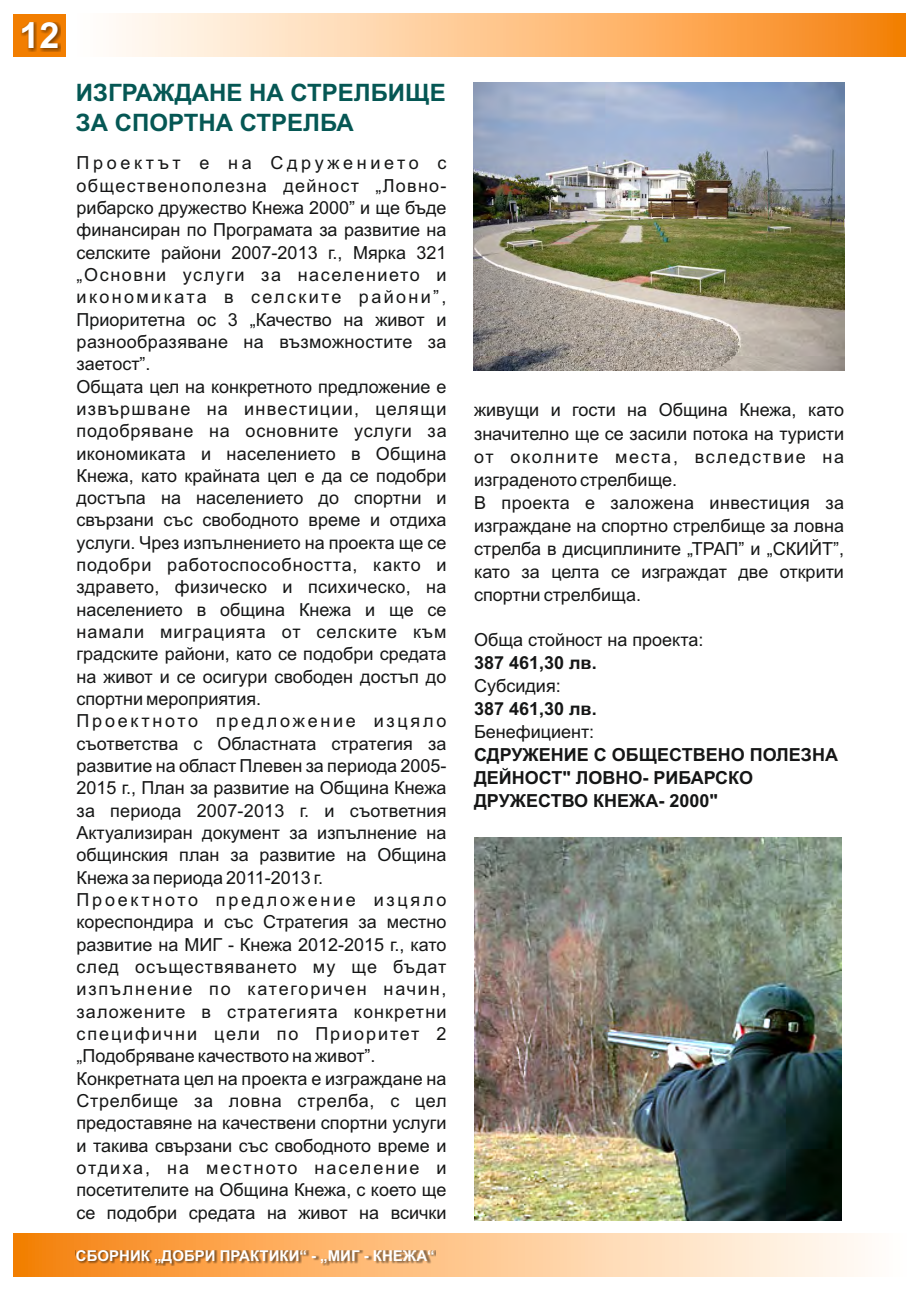
<style>
.page{position:relative;width:920px;height:1290px;background:#fff}
.page>*{position:absolute;margin:0;border:0;box-sizing:border-box;transform-origin:0 0}
.t1{font:700 36px "Arial";color:#fff}
.t2{font:700 24px/30px "Arial";color:#055754}
.t3{font:18px/22.4px "Arial";color:#151616}
.t4{font:700 18px/23.1px "Arial";color:#151616}
.t5{font:700 15px "Arial";color:#fff}
</style>
<div class="page">
<div style="left:76px;top:14px;width:830px;height:43px;background:linear-gradient(to right,#fff,#f98612)"></div>
<div style="left:14px;top:14px;width:52px;height:43px;background:#f27e00"></div>
<div style="left:18px;top:22px;width:42px;height:30px;background:#151616;opacity:.49"></div>
<div style="left:14px;top:1233px;width:892px;height:43px;background:linear-gradient(to right,#f98511,#fff)"></div>
<div style="left:76px;top:1250px;width:360px;height:15px;background:#151616;opacity:.49"></div>
<img style="left:474px;top:82px;width:370px;height:289px">
<img style="left:474px;top:837px;width:368px;height:383px">
<h1 class="t1" style="left:19px;top:22px;width:42px">12</h1>
<h2 class="t2" style="left:76px;top:80px;width:371px">ИЗГРАЖДАНЕ НА СТРЕЛБИЩЕ<br>ЗА СПОРТНА СТРЕЛБА</h2>
<p class="t3" style="left:76px;top:153px;width:372px">Проектът е на Сдружението с общественополезна дейност „Ловно&shy;рибарско дружество Кнежа 2000” и ще бъде финансиран по Програмата за развитие на селските райони 2007-2013 г., Мярка 321 „Основни услуги за населението и икономиката в селските райони”, Приоритетна ос 3 „Качество на живот и разнообразяване на възможностите за заетост”.<br>Общата цел на конкретното предложение е извършване на инвестиции, целящи подобряване на основните услуги за икономиката и населението в Община Кнежа, като крайната цел е да се подобри достъпа на населението до спортни и свързани със свободното време и отдиха услуги. Чрез изпълнението на проекта ще се подобри работоспособността, както и здравето, физическо и психическо, на населението в община Кнежа и ще се намали миграцията от селските към градските райони, като се подобри средата на живот и се осигури свободен достъп до спортни мероприятия.<br>Проектното предложение изцяло съответства с Областната стратегия за развитие на област Плевен за периода 2005- 2015 г., План за развитие на Община Кнежа за периода 2007-2013 г. и съответния Актуализиран документ за изпълнение на общинския план за развитие на Община Кнежа за периода 2011-2013 г.<br>Проектното предложение изцяло кореспондира и със Стратегия за местно развитие на МИГ - Кнежа 2012-2015 г., като след осъществяването му ще бъдат изпълнение по категоричен начин, заложените в стратегията конкретни специфични цели по Приоритет 2 „Подобряване качеството на живот”.<br>Конкретната цел на проекта е изграждане на Стрелбище за ловна стрелба, с цел предоставяне на качествени спортни услуги и такива свързани със свободното време и отдиха, на местното население и посетителите на Община Кнежа, с което ще се подобри средата на живот на всички</p>
<p class="t5" style="left:76px;top:1250px;width:360px">СБОРНИК „ДОБРИ ПРАКТИКИ“ - „МИГ - КНЕЖА“</p>
<p class="t3" style="left:474px;top:400px;width:372px;line-height:23.1px">живущи и гости на Община Кнежа, като значително ще се засили потока на туристи от околните места, вследствие на изграденото стрелбище.<br>В проекта е заложена инвестиция за изграждане на спортно стрелбище за ловна стрелба в дисциплините „ТРАП” и „СКИЙТ”, като за целта се изграждат две открити спортни стрелбища.</p>
<p class="t3" style="left:474px;top:631px;width:231px">Обща стойност на проекта:</p>
<p class="t4" style="left:474px;top:653px;width:124px">387 461,30 лв.</p>
<p class="t3" style="left:474px;top:676px;width:88px">Субсидия:</p>
<p class="t4" style="left:474px;top:699px;width:124px">387 461,30 лв.</p>
<p class="t3" style="left:474px;top:722px;width:122px">Бенефициент:</p>
<p class="t4" style="left:474px;top:745px;width:366px">СДРУЖЕНИЕ С ОБЩЕСТВЕНО ПОЛЕЗНА<br>ДЕЙНОСТ" ЛОВНО- РИБАРСКО<br>ДРУЖЕСТВО КНЕЖА- 2000"</p>
</div>
